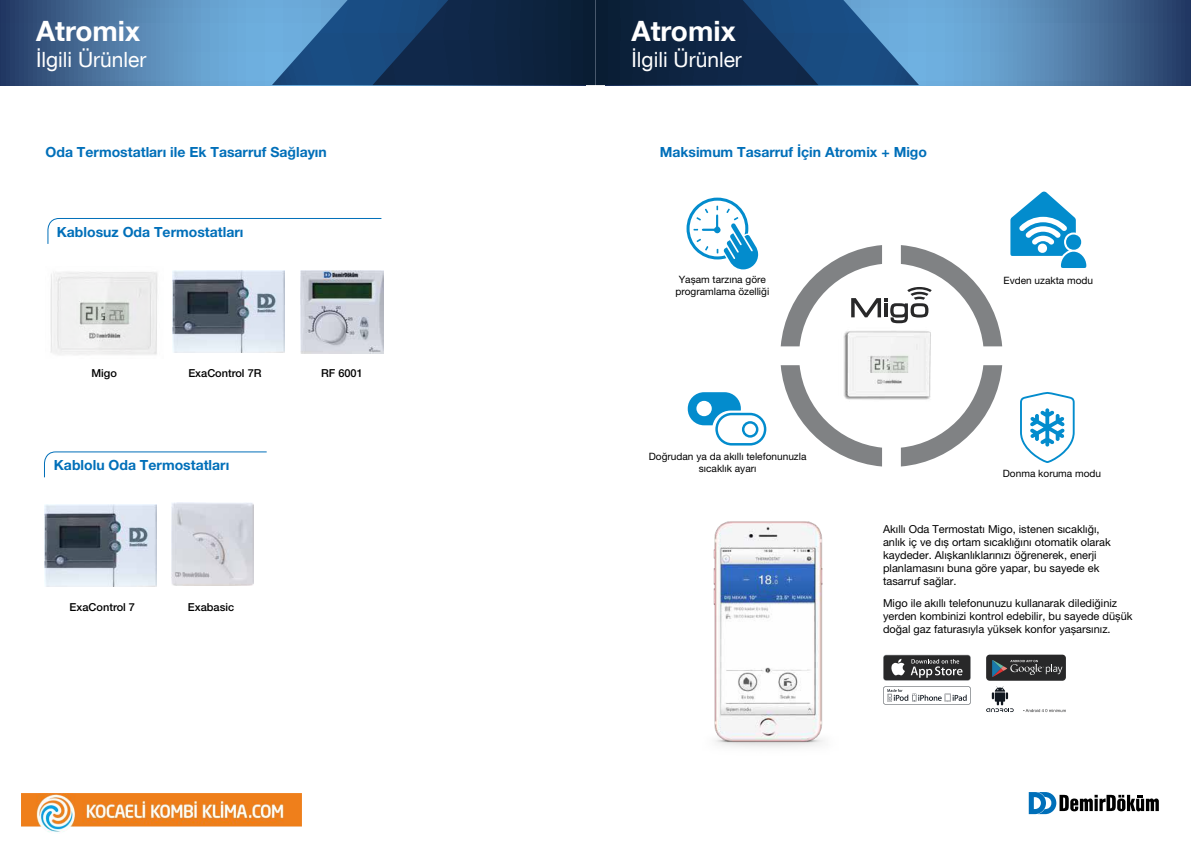
<style>
.page{position:relative;width:1191px;height:842px;background:#fff}
.page>*{position:absolute;margin:0;border:0;box-sizing:border-box;transform-origin:0 0}
.t1{font:700 28px "Helvetica Neue LT Com";color:#fff}
.t2{font:21px "Helvetica Neue LT Com";color:#fff}
.t3{font:700 14px "Helvetica Neue LT Pro";color:#006fb9}
.t4{font:11px/13.2px "Helvetica Neue LT Pro";color:#000}
.t5{font:500 11px "Helvetica Neue LT Pro";color:#000}
.t6{font:10.1px/12.4px "Helvetica Neue LT Pro";color:#000;text-align:center}
</style>
<div class="page">
<svg style="left:0;top:0;width:272px;height:85px;background:#527fab"></svg>
<svg style="left:919px;top:0;width:272px;height:85px;background:#527fab"></svg>
<svg style="left:272px;top:0;width:647px;height:85px;background:#1c4067"></svg>
<svg style="left:1028px;top:792px;width:130px;height:22px"></svg>
<img style="left:300px;top:270px;width:84px;height:84px">
<img style="left:172px;top:271px;width:112px;height:82px">
<img style="left:50px;top:272px;width:108px;height:83px">
<img style="left:172px;top:503px;width:82px;height:82px">
<img style="left:44px;top:504px;width:112px;height:82px">
<svg style="left:44px;top:451px;width:223px;height:27px"></svg>
<svg style="left:47px;top:218px;width:335px;height:26px"></svg>
<svg style="left:687px;top:392px;width:79px;height:53px"></svg>
<svg style="left:1010px;top:191px;width:76px;height:77px"></svg>
<svg style="left:686px;top:198px;width:72px;height:72px"></svg>
<svg style="left:1020px;top:392px;width:54px;height:71px"></svg>
<svg style="left:780px;top:365px;width:102px;height:101px"></svg>
<svg style="left:901px;top:365px;width:101px;height:101px"></svg>
<svg style="left:780px;top:245px;width:222px;height:101px"></svg>
<img style="left:828px;top:316px;width:126px;height:105px">
<img style="left:713px;top:521px;width:111px;height:227px">
<svg style="left:986px;top:686px;width:27px;height:26px"></svg>
<svg style="left:1023px;top:709px;width:43px;height:3px"></svg>
<div style="left:986px;top:655px;width:80px;height:26px;background:#282829;border-radius:4px"></div>
<svg style="left:992px;top:660px;width:70px;height:17px"></svg>
<div style="left:883px;top:655px;width:87px;height:26px;background:#a7a9ab;border-radius:3px"></div>
<div style="left:883px;top:655px;width:87px;height:25px;background:#282829;border-radius:2px"></div>
<svg style="left:891px;top:659px;width:71px;height:19px"></svg>
<svg style="left:883px;top:686px;width:87px;height:19px"></svg>
<img style="left:22px;top:793px;width:280px;height:39px">
<h1 class="t1" style="left:36px;top:13px;width:106px">Atromix</h1>
<h2 class="t2" style="left:36px;top:47px;width:112px">İlgili Ürünler</h2>
<p class="t3" style="left:46px;top:143px;width:283px">Oda Termostatları ile Ek Tasarruf Sağlayın</p>
<p class="t3" style="left:57px;top:223px;width:188px">Kablosuz Oda Termostatları</p>
<p class="t5" style="left:92px;top:367px;width:27px">Migo</p>
<p class="t5" style="left:188px;top:367px;width:75px">ExaControl 7R</p>
<p class="t5" style="left:321px;top:367px;width:43px">RF 6001</p>
<p class="t3" style="left:54px;top:456px;width:177px">Kablolu Oda Termostatları</p>
<p class="t5" style="left:70px;top:600px;width:67px">ExaControl 7</p>
<p class="t5" style="left:188px;top:600px;width:48px">Exabasic</p>
<h1 class="t1" style="left:631px;top:13px;width:106px">Atromix</h1>
<h2 class="t2" style="left:631px;top:47px;width:112px">İlgili Ürünler</h2>
<p class="t3" style="left:659px;top:143px;width:269px">Maksimum Tasarruf İçin Atromix + Migo</p>
<p class="t6" style="left:678px;top:273px;width:89px">Yaşam tarzına göre</p>
<p class="t6" style="left:1003px;top:274px;width:91px">Evden uzakta modu</p>
<p class="t6" style="left:675px;top:285px;width:95px">programlama özelliği</p>
<p class="t6" style="left:649px;top:450px;width:159px">Doğrudan ya da akıllı telefonunuzla sıcaklık ayarı</p>
<p class="t6" style="left:1002px;top:467px;width:100px">Donma koruma modu</p>
<p class="t4" style="left:883px;top:522px;width:229px">Akıllı Oda Termostatı Migo, istenen sıcaklığı, anlık iç ve dış ortam sıcaklığını otomatik olarak kaydeder. Alışkanlıklarınızı öğrenerek, enerji planlamasını buna göre yapar, bu sayede ek tasarruf sağlar.</p>
<p class="t4" style="left:883px;top:596px;width:251px">Migo ile akıllı telefonunuzu kullanarak dilediğiniz yerden kombinizi kontrol edebilir, bu sayede düşük doğal gaz faturasıyla yüksek konfor yaşarsınız.</p>
</div>
